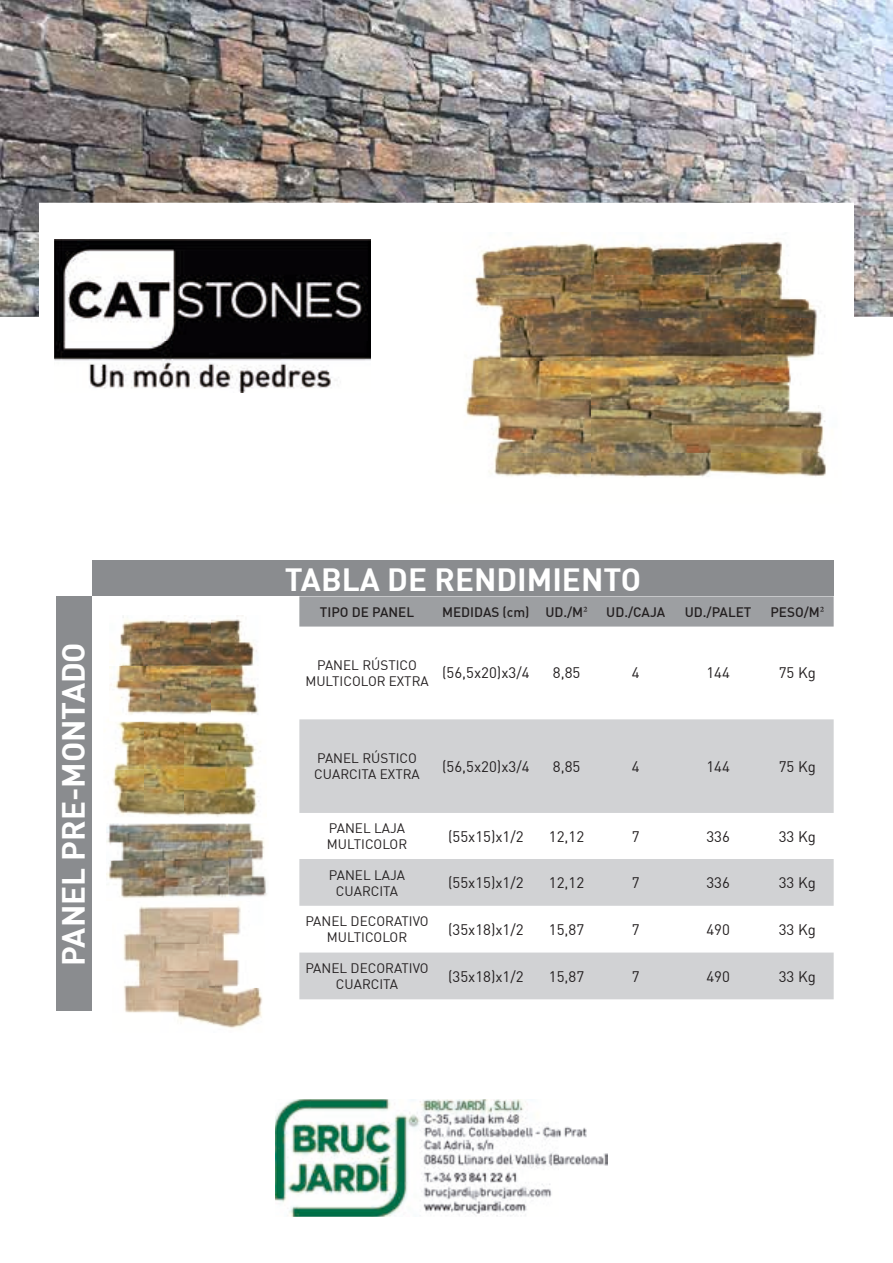
<style>
.page{position:relative;width:893px;height:1263px;background:#fff}
.page>*{position:absolute;margin:0;border:0;box-sizing:border-box;transform-origin:0 0}
.t1{font:700 31.5px "DIN";color:#fff}
.t2{font:15px "DIN";color:#231f20}
.t3{font:13.5px/16.2px "DIN";color:#231f20;text-align:center}
.t4{font:500 13.5px "DIN";color:#231f20}
.s1{font-family:"Minion Pro";font-weight:400}
</style>
<div class="page">
<img style="left:0;top:0;width:893px;height:317px">
<div style="left:39px;top:203px;width:815px;height:201px;background:#fff"></div>
<img style="left:54px;top:240px;width:316px;height:152px">
<img style="left:465px;top:241px;width:361px;height:236px">
<div style="left:299px;top:596px;width:535px;height:30px;background:#9d9fa2"></div>
<svg style="left:299px;top:719px;width:535px;height:280px;fill:#d1d2d4"></svg>
<div style="left:56px;top:596px;width:35px;height:415px;background:#8a8c8f"></div>
<div style="left:92px;top:560px;width:741px;height:35px;background:#8a8c8f"></div>
<img style="left:109px;top:615px;width:150px;height:100px">
<img style="left:112px;top:721px;width:32px;height:94px">
<img style="left:144px;top:721px;width:82px;height:49px">
<img style="left:226px;top:722px;width:31px;height:48px">
<img style="left:144px;top:770px;width:115px;height:47px">
<img style="left:106px;top:823px;width:122px;height:75px">
<img style="left:228px;top:823px;width:39px;height:74px">
<img style="left:123px;top:906px;width:139px;height:123px">
<img style="left:276px;top:1099px;width:331px;height:118px">
<h1 class="t1" style="left:58px;top:966px;width:325px;rotate:-90deg">PANEL PRE-MONTADO</h1>
<h1 class="t1" style="left:285px;top:564px;width:358px">TABLA DE RENDIMIENTO</h1>
<p class="t4" style="left:320px;top:606px;width:96px">TIPO DE PANEL</p>
<p class="t4" style="left:442px;top:606px;width:147px">MEDIDAS (cm) UD./M<span class="s1">²</span></p>
<p class="t4" style="left:606px;top:606px;width:60px">UD./CAJA</p>
<p class="t4" style="left:685px;top:606px;width:68px">UD./PALET</p>
<p class="t4" style="left:770px;top:606px;width:56px">PESO/M<span class="s1">²</span></p>
<p class="t3" style="left:305px;top:658px;width:125px">PANEL RÚSTICO<br>MULTICOLOR EXTRA</p>
<p class="t2" style="left:442px;top:666px;width:89px">(56,5x20)x3/4</p>
<p class="t2" style="left:553px;top:666px;width:29px">8,85</p>
<p class="t2" style="left:632px;top:666px;width:9px">4</p>
<p class="t2" style="left:706px;top:666px;width:25px">144</p>
<p class="t2" style="left:779px;top:666px;width:39px">75 Kg</p>
<p class="t3" style="left:314px;top:751px;width:107px;text-align:left">PANEL RÚSTICO<br>CUARCITA EXTRA</p>
<p class="t2" style="left:442px;top:760px;width:89px">(56,5x20)x3/4</p>
<p class="t2" style="left:553px;top:760px;width:29px">8,85</p>
<p class="t2" style="left:632px;top:760px;width:9px">4</p>
<p class="t2" style="left:706px;top:760px;width:25px">144</p>
<p class="t2" style="left:779px;top:760px;width:39px">75 Kg</p>
<p class="t3" style="left:327px;top:821px;width:82px;text-align:left">PANEL LAJA<br>MULTICOLOR</p>
<p class="t2" style="left:448px;top:830px;width:77px">(55x15)x1/2</p>
<p class="t2" style="left:549px;top:830px;width:37px">12,12</p>
<p class="t2" style="left:632px;top:830px;width:9px">7</p>
<p class="t2" style="left:706px;top:830px;width:25px">336</p>
<p class="t2" style="left:779px;top:830px;width:39px">33 Kg</p>
<p class="t3" style="left:329px;top:867px;width:78px">PANEL LAJA<br>CUARCITA</p>
<p class="t2" style="left:448px;top:876px;width:77px">(55x15)x1/2</p>
<p class="t2" style="left:549px;top:876px;width:37px">12,12</p>
<p class="t2" style="left:632px;top:876px;width:9px">7</p>
<p class="t2" style="left:706px;top:876px;width:25px">336</p>
<p class="t2" style="left:779px;top:876px;width:39px">33 Kg</p>
<p class="t3" style="left:305px;top:914px;width:125px">PANEL DECORATIVO<br>MULTICOLOR</p>
<p class="t2" style="left:448px;top:923px;width:77px">(35x18)x1/2</p>
<p class="t2" style="left:549px;top:923px;width:37px">15,87</p>
<p class="t2" style="left:632px;top:923px;width:9px">7</p>
<p class="t2" style="left:706px;top:923px;width:25px">490</p>
<p class="t2" style="left:779px;top:923px;width:39px">33 Kg</p>
<p class="t3" style="left:305px;top:961px;width:125px">PANEL DECORATIVO<br>CUARCITA</p>
<p class="t2" style="left:448px;top:970px;width:77px">(35x18)x1/2</p>
<p class="t2" style="left:549px;top:970px;width:37px">15,87</p>
<p class="t2" style="left:632px;top:970px;width:9px">7</p>
<p class="t2" style="left:706px;top:970px;width:25px">490</p>
<p class="t2" style="left:779px;top:970px;width:39px">33 Kg</p>
</div>
